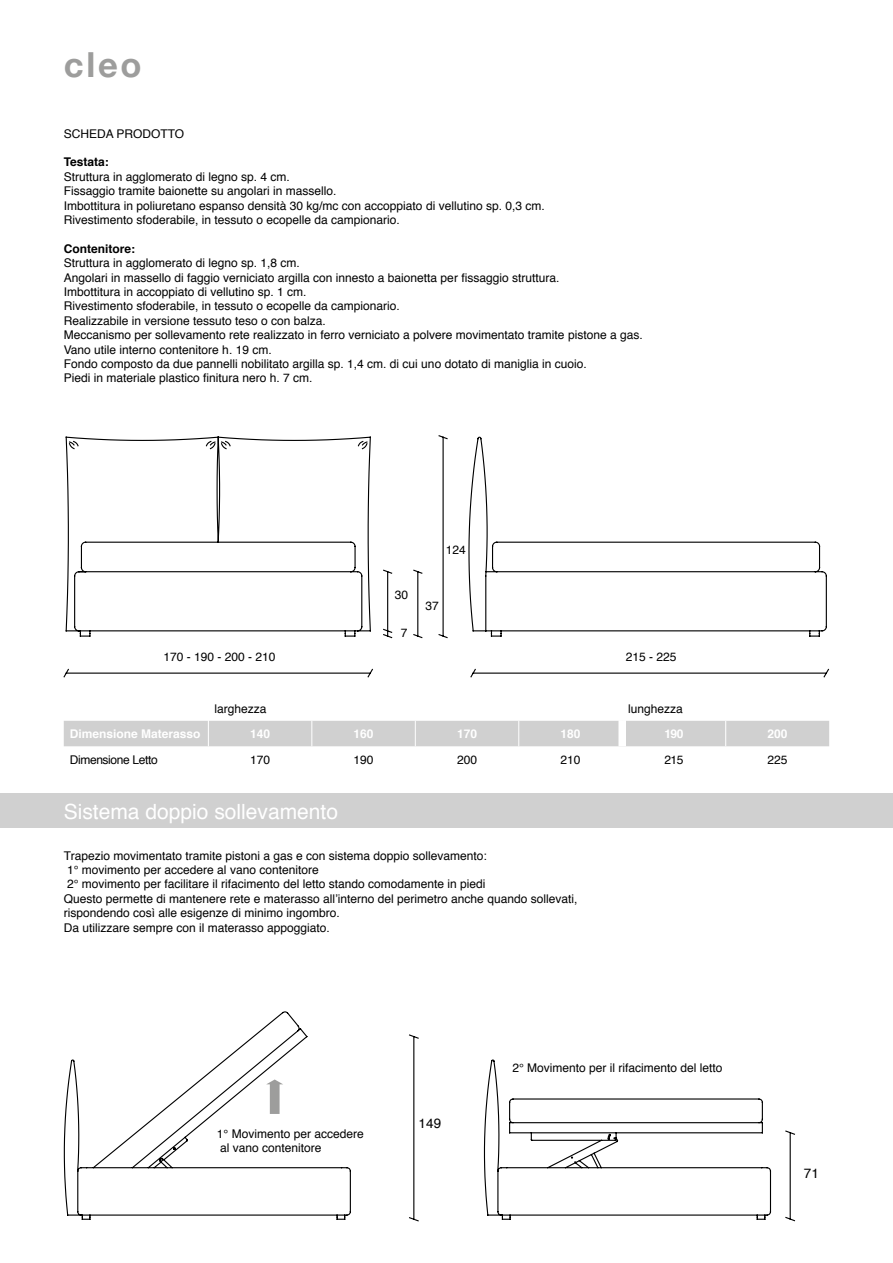
<style>
.page{position:relative;width:893px;height:1263px;background:#fff}
.page>*{position:absolute;margin:0;border:0;box-sizing:border-box;transform-origin:0 0}
.t1{font:700 34.5px "Helvetica Neue";color:#9d9d9c}
.t2{font:21px "Helvetica";color:#fff}
.t3{font:13.5px "Helvetica";color:#000}
.t4{font:12px/14.4px "Helvetica";color:#000}
.t5{font:700 12px "Helvetica";color:#fff}
.t6{font:700 12px "Helvetica";color:#000}
.t7{font:12px "Helvetica";letter-spacing:-.03em;color:#000}
</style>
<div class="page">
<div style="left:0;top:794px;width:893px;height:34px;background:#d0d0d0"></div>
<svg style="left:63px;top:1011px;width:733px;height:211px"></svg>
<div style="left:64px;top:721px;width:765px;height:25px;background:#d0d0d0"></div>
<div style="left:618px;top:721px;width:8px;height:25px;background:#fff"></div>
<svg style="left:266px;top:1079px;width:17px;height:35px"></svg>
<svg style="left:63px;top:435px;width:767px;height:243px"></svg>
<h1 class="t1" style="left:64px;top:43px;width:79px">cleo</h1>
<p class="t4" style="left:64px;top:127px;width:122px">SCHEDA PRODOTTO</p>
<p class="t6" style="left:64px;top:153px;width:47px">Testata:</p>
<p class="t4" style="left:64px;top:170px;width:482px">Struttura in agglomerato di legno sp. 4 cm.<br>Fissaggio tramite baionette su angolari in massello.<br>Imbottitura in poliuretano espanso densità 30 kg/mc con accoppiato di vellutino sp. 0,3 cm.<br>Rivestimento sfoderabile, in tessuto o ecopelle da campionario.</p>
<p class="t6" style="left:64px;top:239px;width:73px">Contenitore:</p>
<p class="t4" style="left:64px;top:256px;width:580px">Struttura in agglomerato di legno sp. 1,8 cm.<br>Angolari in massello di faggio verniciato argilla con innesto a baionetta per fissaggio struttura.<br>Imbottitura in accoppiato di vellutino sp. 1 cm.<br>Rivestimento sfoderabile, in tessuto o ecopelle da campionario.<br>Realizzabile in versione tessuto teso o con balza.<br>Meccanismo per sollevamento rete realizzato in ferro verniciato a polvere movimentato tramite pistone a gas.<br>Vano utile interno contenitore h. 19 cm.<br>Fondo composto da due pannelli nobilitato argilla sp. 1,4 cm. di cui uno dotato di maniglia in cuoio.<br>Piedi in materiale plastico finitura nero h. 7 cm.</p>
<p class="t4" style="left:163px;top:650px;width:114px">170 - 190 - 200 - 210</p>
<p class="t4" style="left:395px;top:588px;width:15px">30</p>
<p class="t4" style="left:401px;top:626px;width:8px">7</p>
<p class="t4" style="left:446px;top:542px;width:22px">124</p>
<p class="t4" style="left:426px;top:599px;width:15px">37</p>
<p class="t4" style="left:626px;top:650px;width:52px">215 - 225</p>
<p class="t4" style="left:214px;top:701px;width:54px">larghezza</p>
<p class="t4" style="left:628px;top:701px;width:56px">lunghezza</p>
<p class="t5" style="left:70px;top:724px;width:132px">Dimensione Materasso</p>
<p class="t5" style="left:250px;top:724px;width:22px">140</p>
<p class="t5" style="left:354px;top:724px;width:22px">160</p>
<p class="t5" style="left:457px;top:724px;width:22px">170</p>
<p class="t5" style="left:560px;top:724px;width:22px">180</p>
<p class="t5" style="left:664px;top:724px;width:21px">190</p>
<p class="t5" style="left:767px;top:724px;width:22px">200</p>
<p class="t7" style="left:70px;top:750px;width:89px">Dimensione Letto</p>
<p class="t4" style="left:250px;top:752px;width:22px">170</p>
<p class="t4" style="left:354px;top:752px;width:22px">190</p>
<p class="t4" style="left:457px;top:752px;width:22px">200</p>
<p class="t4" style="left:560px;top:752px;width:22px">210</p>
<p class="t4" style="left:664px;top:752px;width:21px">215</p>
<p class="t4" style="left:767px;top:752px;width:22px">225</p>
<h2 class="t2" style="left:64px;top:795px;width:276px">Sistema doppio sollevamento</h2>
<p class="t4" style="left:64px;top:848px;width:515px">Trapezio movimentato tramite pistoni a gas e con sistema doppio sollevamento:<br>1° movimento per accedere al vano contenitore<br>2° movimento per facilitare il rifacimento del letto stando comodamente in piedi<br>Questo permette di mantenere rete e materasso all’interno del perimetro anche quando sollevati, rispondendo così alle esigenze di minimo ingombro.<br>Da utilizzare sempre con il materasso appoggiato.</p>
<p class="t4" style="left:217px;top:1127px;width:148px">1° Movimento per accedere al vano contenitore</p>
<p class="t3" style="left:419px;top:1113px;width:24px">149</p>
<p class="t4" style="left:512px;top:1061px;width:212px">2° Movimento per il rifacimento del letto</p>
<p class="t3" style="left:804px;top:1163px;width:17px">71</p>
</div>
